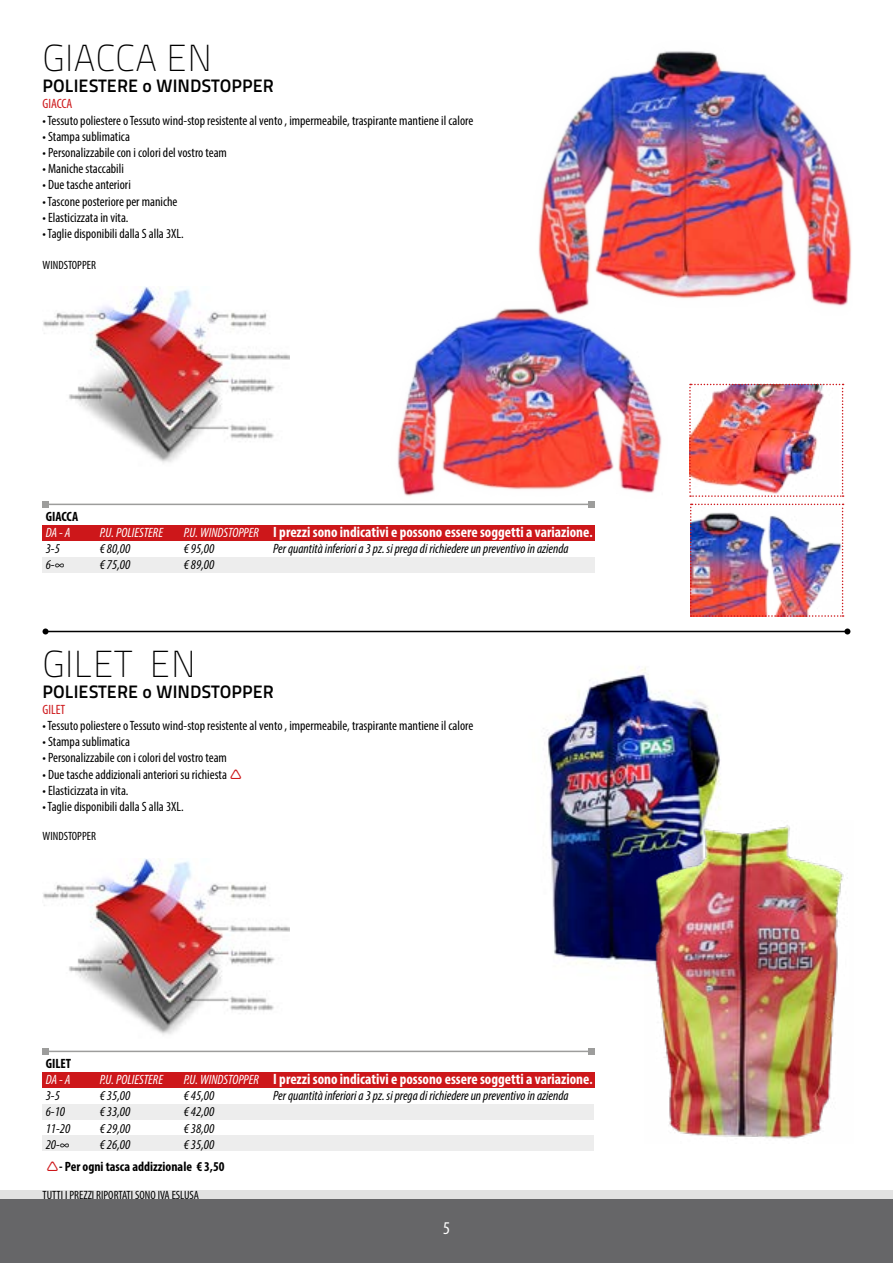
<style>
.page{position:relative;width:893px;height:1263px;background:#fff}
.page>*{position:absolute;margin:0;border:0;box-sizing:border-box;transform-origin:0 0}
.t1{font:37.5px "Titillium Maps 26 L 1 wt";color:#000}
.t2{font:18px "Titillium Maps 26 L 750 wt";color:#000}
.t3{font:condensed 18px "Myriad Pro";color:#fff}
.t4{font:700 condensed 15px "Myriad Pro";color:#fff}
.t5{font:condensed 13.5px "Myriad Pro";color:#000}
.t6{font:italic condensed 13.5px "Myriad Pro";color:#000}
.t7{font:italic condensed 13.5px "Myriad Pro";color:#fff}
.t8{font:700 condensed 13.5px "Myriad Pro";color:#000}
.t9{font:condensed 13.5px "Myriad Pro";color:#cd171a}
.t10{font:condensed 12px "Myriad Pro";color:#000}
.s1{font-size:13.5px}
</style>
<div class="page">
<div style="left:0;top:1198px;width:893px;height:65px;background:#666668"></div>
<div style="left:0;top:1191px;width:893px;height:8px;background:#e2e2e2"></div>
<div style="left:43px;top:525px;width:552px;height:16px;background:#cd171a"></div>
<div style="left:43px;top:557px;width:552px;height:16px;background:#ededed"></div>
<img style="left:543px;top:666px;width:178px;height:298px">
<img style="left:644px;top:821px;width:200px;height:318px">
<hr style="left:46px;top:631px;width:801px;height:1px;background:#000">
<svg style="left:43px;top:628px;width:6px;height:6px"></svg>
<svg style="left:844px;top:628px;width:6px;height:6px"></svg>
<hr style="left:46px;top:504px;width:546px;height:1px;background:#9d9d9c">
<svg style="left:43px;top:501px;width:6px;height:6px"></svg>
<hr style="left:46px;top:1051px;width:546px;height:1px;background:#9d9d9c">
<svg style="left:43px;top:1048px;width:6px;height:6px"></svg>
<svg style="left:589px;top:1048px;width:6px;height:6px"></svg>
<div style="left:43px;top:1072px;width:552px;height:16px;background:#cd171a"></div>
<div style="left:43px;top:1104px;width:551px;height:15px;background:#ededed"></div>
<div style="left:43px;top:1135px;width:551px;height:16px;background:#ededed"></div>
<img style="left:43px;top:286px;width:246px;height:177px">
<img style="left:43px;top:858px;width:246px;height:177px">
<img style="left:375px;top:308px;width:287px;height:200px">
<img style="left:521px;top:51px;width:331px;height:284px">
<img style="left:689px;top:384px;width:155px;height:113px">
<img style="left:690px;top:504px;width:154px;height:113px">
<h1 class="t1" style="left:43px;top:31px;width:171px">GIACCA EN</h1>
<h2 class="t2" style="left:43px;top:72px;width:233px">POLIESTERE o WINDSTOPPER</h2>
<p class="t9" style="left:43px;top:96px;width:31px">GIACCA</p>
<p class="t5" style="left:43px;top:112px;width:432px">• Tessuto poliestere o Tessuto wind-stop resistente al vento , impermeabile, traspirante mantiene il calore</p>
<p class="t5" style="left:43px;top:128px;width:89px">• Stampa sublimatica</p>
<p class="t5" style="left:43px;top:144px;width:186px">• Personalizzabile con i colori del vostro team</p>
<p class="t5" style="left:43px;top:161px;width:83px">• Maniche staccabili</p>
<p class="t5" style="left:43px;top:177px;width:90px">• Due tasche anteriori</p>
<p class="t5" style="left:43px;top:193px;width:136px">• Tascone posteriore per maniche</p>
<p class="t5" style="left:43px;top:209px;width:88px">• Elasticizzata in vita.</p>
<p class="t5" style="left:43px;top:225px;width:143px">• Taglie disponibili dalla S alla 3XL.</p>
<p class="t10" style="left:43px;top:258px;width:55px">WINDSTOPPER</p>
<p class="t8" style="left:46px;top:508px;width:34px">GIACCA</p>
<p class="t7" style="left:46px;top:524px;width:26px">DA - A</p>
<p class="t7" style="left:100px;top:524px;width:65px">P.U. POLIESTERE</p>
<p class="t7" style="left:184px;top:524px;width:77px">P.U. WINDSTOPPER</p>
<p class="t6" style="left:46px;top:541px;width:16px">3-5</p>
<p class="t6" style="left:100px;top:541px;width:32px">€ 80,00</p>
<p class="t6" style="left:184px;top:541px;width:32px">€ 95,00</p>
<p class="t6" style="left:46px;top:557px;width:20px">6-∞</p>
<p class="t6" style="left:100px;top:557px;width:32px">€ 75,00</p>
<p class="t6" style="left:184px;top:557px;width:32px">€ 89,00</p>
<p class="t4" style="left:273px;top:523px;width:321px">I prezzi sono indicativi e possono essere soggetti a variazione<span class="s1">.</span></p>
<p class="t6" style="left:273px;top:541px;width:297px">Per quantità inferiori a 3 pz. si prega di richiedere un preventivo in azienda</p>
<h1 class="t1" style="left:43px;top:637px;width:155px">GILET EN</h1>
<h2 class="t2" style="left:43px;top:677px;width:233px">POLIESTERE o WINDSTOPPER</h2>
<p class="t9" style="left:43px;top:701px;width:24px">GILET</p>
<p class="t5" style="left:43px;top:717px;width:432px">• Tessuto poliestere o Tessuto wind-stop resistente al vento , impermeabile, traspirante mantiene il calore</p>
<p class="t5" style="left:43px;top:733px;width:89px">• Stampa sublimatica</p>
<p class="t5" style="left:43px;top:750px;width:186px">• Personalizzabile con i colori del vostro team</p>
<p class="t5" style="left:43px;top:766px;width:186px">• Due tasche addizionali anteriori su richiesta</p>
<p class="t5" style="left:43px;top:782px;width:88px">• Elasticizzata in vita.</p>
<p class="t5" style="left:43px;top:798px;width:143px">• Taglie disponibili dalla S alla 3XL.</p>
<p class="t10" style="left:43px;top:829px;width:55px">WINDSTOPPER</p>
<p class="t8" style="left:46px;top:1055px;width:27px">GILET</p>
<p class="t7" style="left:46px;top:1071px;width:26px">DA - A</p>
<p class="t7" style="left:100px;top:1071px;width:65px">P.U. POLIESTERE</p>
<p class="t7" style="left:184px;top:1071px;width:77px">P.U. WINDSTOPPER</p>
<p class="t6" style="left:46px;top:1087px;width:16px">3-5</p>
<p class="t6" style="left:100px;top:1087px;width:32px">€ 35,00</p>
<p class="t6" style="left:184px;top:1087px;width:32px">€ 45,00</p>
<p class="t6" style="left:46px;top:1104px;width:21px">6-10</p>
<p class="t6" style="left:100px;top:1104px;width:32px">€ 33,00</p>
<p class="t6" style="left:184px;top:1104px;width:32px">€ 42,00</p>
<p class="t6" style="left:46px;top:1120px;width:26px">11-20</p>
<p class="t6" style="left:100px;top:1120px;width:32px">€ 29,00</p>
<p class="t6" style="left:184px;top:1120px;width:32px">€ 38,00</p>
<p class="t6" style="left:46px;top:1136px;width:25px">20-∞</p>
<p class="t6" style="left:100px;top:1136px;width:32px">€ 26,00</p>
<p class="t6" style="left:184px;top:1136px;width:32px">€ 35,00</p>
<p class="t8" style="left:59px;top:1158px;width:167px">- Per ogni tasca addizzionale € 3,50</p>
<p class="t10" style="left:43px;top:1188px;width:158px">TUTTI I PREZZI RIPORTATI SONO IVA ESLUSA</p>
<p class="t4" style="left:273px;top:1070px;width:321px">I prezzi sono indicativi e possono essere soggetti a variazione<span class="s1">.</span></p>
<p class="t6" style="left:273px;top:1087px;width:297px">Per quantità inferiori a 3 pz. si prega di richiedere un preventivo in azienda</p>
<h2 class="t3" style="left:443px;top:1217px;width:8px">5</h2>
</div>
